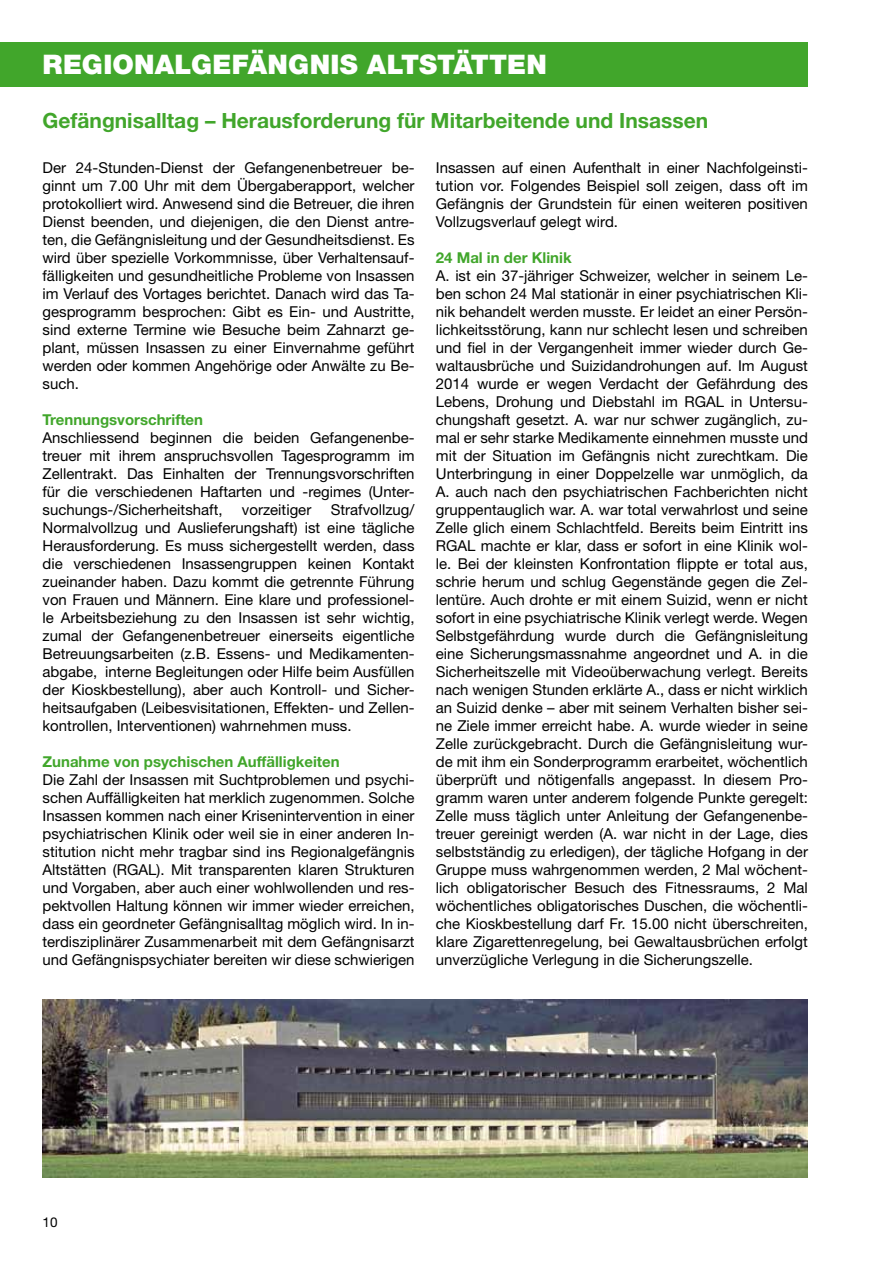
<style>
.page{position:relative;width:893px;height:1263px;background:#fff}
.page>*{position:absolute;margin:0;border:0;box-sizing:border-box;transform-origin:0 0}
.t1{font:900 27px "Helvetica Neue LT";letter-spacing:.01em;color:#fff}
.t2{font:700 21px "Helvetica Neue LT";color:#41a62b}
.t3{font:15px/18px "Helvetica Neue LT";color:#000;text-align:justify}
.t4{font:700 15px "Helvetica Neue LT";color:#41a62b}
.t5{font:13.5px "Helvetica Neue LT";color:#000}
</style>
<div class="page">
<div style="left:0;top:43px;width:808px;height:44px;background:#41a62b"></div>
<img style="left:43px;top:999px;width:765px;height:179px">
<h1 class="t1" style="left:43px;top:49px;width:19px">REGIO</h1>
<h1 class="t1" style="left:134px;top:49px;width:41px">NALGEF</h1>
<h1 class="t1" style="left:248px;top:49px;width:138px">ÄNGNIS ALTST</h1>
<h1 class="t1" style="left:453px;top:49px;width:37px">ÄTTE</h1>
<h1 class="t1" style="left:526px;top:49px;width:22px">N</h1>
<h2 class="t2" style="left:43px;top:107px;width:667px">Gefängnisalltag – Herausforderung für Mitarbeitende und Insassen</h2>
<p class="t3" style="left:43px;top:159px;width:374px">Der 24-Stunden-Dienst der Gefangenenbetreuer be&shy;ginnt um 7.00 Uhr mit dem Übergaberapport, welcher protokolliert wird. Anwesend sind die Betreuer, die ihren Dienst beenden, und diejenigen, die den Dienst antre&shy;ten, die Gefängnisleitung und der Gesundheitsdienst. Es wird über spezielle Vorkommnisse, über Verhaltensauf&shy;fälligkeiten und gesundheitliche Probleme von Insassen im Verlauf des Vortages berichtet. Danach wird das Ta&shy;gesprogramm besprochen: Gibt es Ein- und Austritte, sind externe Termine wie Besuche beim Zahnarzt ge&shy;plant, müssen Insassen zu einer Einvernahme geführt werden oder kommen Angehörige oder Anwälte zu Be&shy;such.</p>
<p class="t4" style="left:43px;top:411px;width:162px">Trennungsvorschriften</p>
<p class="t3" style="left:43px;top:429px;width:374px">Anschliessend beginnen die beiden Gefangenenbe&shy;treuer mit ihrem anspruchsvollen Tagesprogramm im Zellentrakt. Das Einhalten der Trennungsvorschriften für die verschiedenen Haftarten und -regimes (Unter&shy;suchungs-/Sicherheitshaft,</p>
<p class="t3" style="left:43px;top:501px;width:374px;text-indent:288px">Strafvollzug/ Normalvollzug und Auslieferungshaft) ist eine tägliche Herausforderung. Es muss sichergestellt werden, dass die verschiedenen Insassengruppen keinen Kontakt zueinander haben. Dazu kommt die getrennte Führung von Frauen und Männern. Eine klare und professionel&shy;le Arbeitsbeziehung zu den Insassen ist sehr wichtig, zumal der Gefangenenbetreuer einerseits eigentliche Betreuungsarbeiten (z.B. Essens- und Medikamenten&shy;abgabe, interne Begleitungen oder Hilfe beim Ausfüllen der Kioskbestellung), aber auch Kontroll- und Sicher&shy;heitsaufgaben (Leibesvisitationen, Effekten- und Zellen&shy;kontrollen, Interventionen) wahrnehmen muss.</p>
<p class="t4" style="left:43px;top:753px;width:299px">Zunahme von psychischen Auffälligkeiten</p>
<p class="t3" style="left:43px;top:771px;width:374px">Die Zahl der Insassen mit Suchtproblemen und psychi&shy;schen Auffälligkeiten hat merklich zugenommen. Solche Insassen kommen nach einer Krisenintervention in einer psychiatrischen Klinik oder weil sie in einer anderen In&shy;stitution nicht mehr tragbar sind ins Regionalgefängnis Altstätten (RGAL). Mit transparenten klaren Strukturen und Vorgaben, aber auch einer wohlwollenden und res&shy;pektvollen Haltung können wir immer wieder erreichen, dass ein geordneter Gefängnisalltag möglich wird. In in&shy;terdisziplinärer Zusammenarbeit mit dem Gefängnisarzt und Gefängnispsychiater bereiten wir diese schwierigen</p>
<p class="t3" style="left:242px;top:501px;width:71px">vorzeitiger</p>
<p class="t3" style="left:436px;top:159px;width:374px">Insassen auf einen Aufenthalt in einer Nachfolgeinsti&shy;tution vor. Folgendes Beispiel soll zeigen, dass oft im Gefängnis der Grundstein für einen weiteren positiven Vollzugsverlauf gelegt wird.</p>
<p class="t4" style="left:436px;top:249px;width:137px">24 Mal in der Klinik</p>
<p class="t3" style="left:436px;top:267px;width:374px">A. ist ein 37-jähriger Schweizer, welcher in seinem Le&shy;ben schon 24 Mal stationär in einer psychiatrischen Kli&shy;nik behandelt werden musste. Er leidet an einer Persön&shy;lichkeitsstörung, kann nur schlecht lesen und schreiben und fiel in der Vergangenheit immer wieder durch Ge&shy;waltausbrüche und Suizidandrohungen auf. Im August 2014 wurde er wegen Verdacht der Gefährdung des Lebens, Drohung und Diebstahl im RGAL in Untersu&shy;chungshaft gesetzt. A. war nur schwer zugänglich, zu&shy;mal er sehr starke Medikamente einnehmen musste und mit der Situation im Gefängnis nicht zurechtkam. Die Unterbringung in einer Doppelzelle war unmöglich, da A. auch nach den psychiatrischen Fachberichten nicht gruppentauglich war. A. war total verwahrlost und seine Zelle glich einem Schlachtfeld. Bereits beim Eintritt ins RGAL machte er klar, dass er sofort in eine Klinik wol&shy;le. Bei der kleinsten Konfrontation flippte er total aus, schrie herum und schlug Gegenstände gegen die Zel&shy;lentüre. Auch drohte er mit einem Suizid, wenn er nicht sofort in eine psychiatrische Klinik verlegt werde. Wegen Selbstgefährdung wurde durch die Gefängnisleitung eine Sicherungsmassnahme angeordnet und A. in die Sicherheitszelle mit Videoüberwachung verlegt. Bereits nach wenigen Stunden erklärte A., dass er nicht wirklich an Suizid denke – aber mit seinem Verhalten bisher sei&shy;ne Ziele immer erreicht habe. A. wurde wieder in seine Zelle zurückgebracht. Durch die Gefängnisleitung wur&shy;de mit ihm ein Sonderprogramm erarbeitet, wöchentlich überprüft und nötigenfalls angepasst. In diesem Pro&shy;gramm waren unter anderem folgende Punkte geregelt:<br>Zelle muss täglich unter Anleitung der Gefangenenbe&shy;treuer gereinigt werden (A. war nicht in der Lage, dies selbstständig zu erledigen), der tägliche Hofgang in der Gruppe muss wahrgenommen werden, 2 Mal wöchent&shy;lich obligatorischer Besuch des Fitnessraums, 2 Mal wöchentliches obligatorisches Duschen, die wöchentli&shy;che Kioskbestellung darf Fr. 15.00 nicht überschreiten, klare Zigarettenregelung, bei Gewaltausbrüchen erfolgt unverzügliche Verlegung in die Sicherungszelle.</p>
<p class="t5" style="left:43px;top:1214px;width:17px">10</p>
</div>
